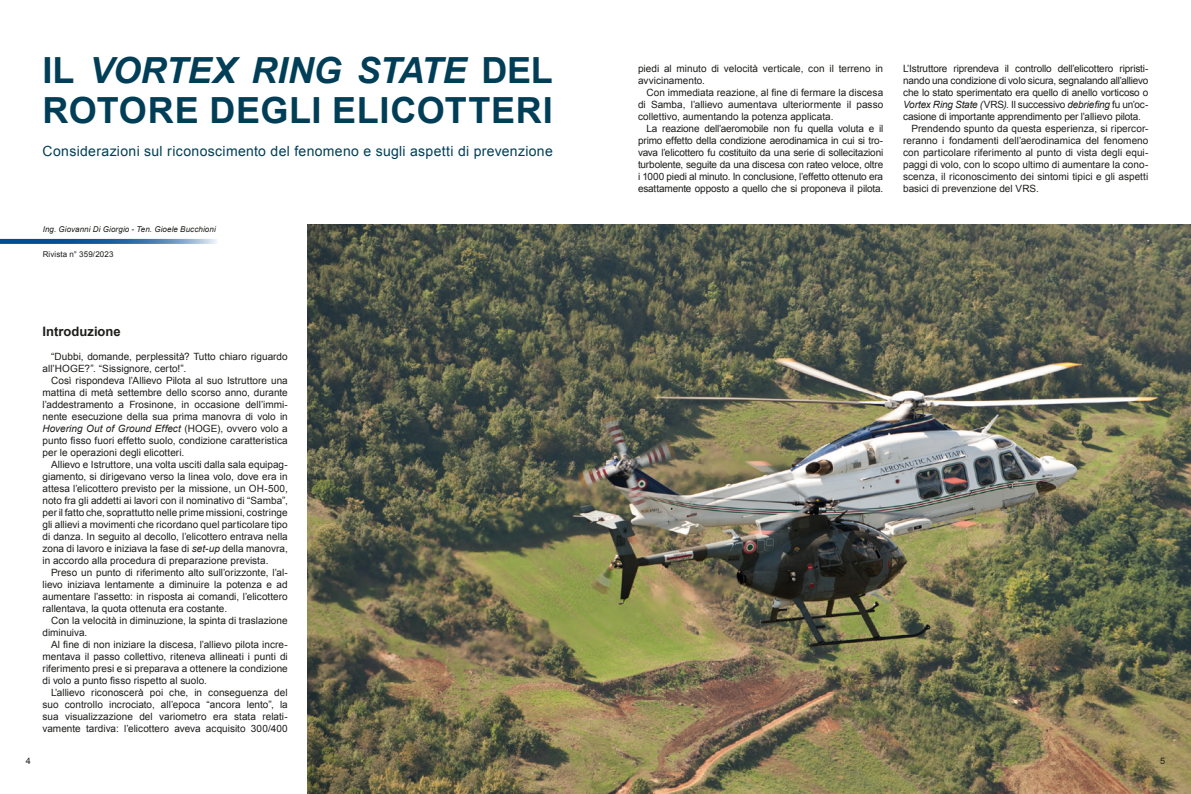
<style>
.page{position:relative;width:1191px;height:794px;background:#fff}
.page>*{position:absolute;margin:0;border:0;box-sizing:border-box;transform-origin:0 0}
.t1{font:700 36px/40px "Arial";letter-spacing:.02em;color:#003e57}
.t2{font:14px "Arial";letter-spacing:.025em;color:#003e57}
.t3{font:700 13px "Arial";color:#1d1d1b}
.t4{font:10px "Arial";color:#1d1d1b}
.t5{font:10px "Arial";letter-spacing:-.02em;color:#1d1d1b}
.t6{font:italic 10px "Arial";letter-spacing:-.005em;color:#1d1d1b}
.t7{font:9px "Arial";color:#1d1d1b}
.t8{font:italic 8px "Arial";letter-spacing:.015em;color:#1d1d1b}
.t9{font:8px "Arial";letter-spacing:.015em;color:#1d1d1b}
.s1{font-style:italic}
.s2{font-style:normal}
</style>
<div class="page">
<img style="left:308px;top:224px;width:883px;height:570px">
<svg style="left:0;top:239px;width:217px;height:5px"></svg>
<p class="t1" style="left:43px;top:51px;width:512px">IL <span class="s1">VORTEX RING STATE</span> DEL<br>ROTORE DEGLI ELICOTTERI</p>
<p class="t2" style="left:43px;top:142px;width:512px">Considerazioni sul riconoscimento del fenomeno e sugli aspetti di prevenzione</p>
<p class="t8" style="left:43px;top:224px;width:175px">Ing. Giovanni Di Giorgio - Ten. Gioele Bucchioni</p>
<p class="t9" style="left:43px;top:249px;width:72px">Rivista n° 359/2023</p>
<p class="t3" style="left:43px;top:323px;width:80px">Introduzione</p>
<p class="t4" style="left:51px;top:350px;width:238px">“Dubbi, domande, perplessità? Tutto chiaro riguardo</p>
<p class="t4" style="left:43px;top:362px;width:145px">all’HOGE?”. “Sissignore, certo!”.</p>
<p class="t4" style="left:51px;top:374px;width:238px">Così rispondeva l’Allievo Pilota al suo Istruttore una</p>
<p class="t4" style="left:43px;top:386px;width:247px">mattina di metà settembre dello scorso anno, durante</p>
<p class="t4" style="left:43px;top:398px;width:247px">l’addestramento a Frosinone, in occasione dell’immi-</p>
<p class="t4" style="left:43px;top:410px;width:247px">nente esecuzione della sua prima manovra di volo in</p>
<p class="t6" style="left:43px;top:422px;width:247px">Hovering Out of Ground Effect <span class="s2">(HOGE), ovvero volo a</span></p>
<p class="t4" style="left:43px;top:434px;width:247px">punto fisso fuori effetto suolo, condizione caratteristica</p>
<p class="t4" style="left:43px;top:446px;width:143px">per le operazioni degli elicotteri.</p>
<p class="t4" style="left:51px;top:458px;width:238px">Allievo e Istruttore, una volta usciti dalla sala equipag-</p>
<p class="t4" style="left:43px;top:470px;width:247px">giamento, si dirigevano verso la linea volo, dove era in</p>
<p class="t4" style="left:43px;top:482px;width:247px">attesa l’elicottero previsto per la missione, un OH-500,</p>
<p class="t4" style="left:43px;top:494px;width:247px">noto fra gli addetti ai lavori con il nominativo di “Samba”,</p>
<p class="t4" style="left:43px;top:506px;width:247px">per il fatto che, soprattutto nelle prime missioni, costringe</p>
<p class="t4" style="left:43px;top:518px;width:247px">gli allievi a movimenti che ricordano quel particolare tipo</p>
<p class="t4" style="left:43px;top:530px;width:247px">di danza. In seguito al decollo, l’elicottero entrava nella</p>
<p class="t4" style="left:43px;top:542px;width:247px">zona di lavoro e iniziava la fase di <span class="s1">set-up</span> della manovra,</p>
<p class="t4" style="left:43px;top:554px;width:227px">in accordo alla procedura di preparazione prevista.</p>
<p class="t4" style="left:51px;top:566px;width:238px">Preso un punto di riferimento alto sull’orizzonte, l’al-</p>
<p class="t4" style="left:43px;top:578px;width:247px">lievo iniziava lentamente a diminuire la potenza e ad</p>
<p class="t4" style="left:43px;top:590px;width:247px">aumentare l’assetto: in risposta ai comandi, l’elicottero</p>
<p class="t4" style="left:43px;top:602px;width:186px">rallentava, la quota ottenuta era costante.</p>
<p class="t4" style="left:51px;top:614px;width:238px">Con la velocità in diminuzione, la spinta di traslazione</p>
<p class="t4" style="left:43px;top:626px;width:46px">diminuiva.</p>
<p class="t4" style="left:51px;top:638px;width:238px">Al fine di non iniziare la discesa, l’allievo pilota incre-</p>
<p class="t4" style="left:42px;top:650px;width:247px">mentava il passo collettivo, riteneva allineati i punti di</p>
<p class="t4" style="left:42px;top:662px;width:247px">riferimento presi e si preparava a ottenere la condizione</p>
<p class="t4" style="left:42px;top:674px;width:166px">di volo a punto fisso rispetto al suolo.</p>
<p class="t4" style="left:51px;top:686px;width:238px">L’allievo riconoscerà poi che, in conseguenza del</p>
<p class="t4" style="left:42px;top:698px;width:247px">suo controllo incrociato, all’epoca “ancora lento”, la</p>
<p class="t4" style="left:42px;top:710px;width:247px">sua visualizzazione del variometro era stata relati-</p>
<p class="t4" style="left:42px;top:722px;width:247px">vamente tardiva: l’elicottero aveva acquisito 300/400</p>
<p class="t4" style="left:638px;top:62px;width:247px">piedi al minuto di velocità verticale, con il terreno in</p>
<p class="t4" style="left:638px;top:74px;width:68px">avvicinamento.</p>
<p class="t4" style="left:646px;top:86px;width:238px">Con immediata reazione, al fine di fermare la discesa</p>
<p class="t4" style="left:638px;top:98px;width:247px">di Samba, l’allievo aumentava ulteriormente il passo</p>
<p class="t4" style="left:638px;top:110px;width:197px">collettivo, aumentando la potenza applicata.</p>
<p class="t4" style="left:646px;top:122px;width:238px">La reazione dell’aeromobile non fu quella voluta e il</p>
<p class="t5" style="left:638px;top:134px;width:247px">primo effetto della condizione aerodinamica in cui si tro-</p>
<p class="t4" style="left:638px;top:146px;width:247px">vava l’elicottero fu costituito da una serie di sollecitazioni</p>
<p class="t4" style="left:638px;top:158px;width:247px">turbolente, seguite da una discesa con rateo veloce, oltre</p>
<p class="t5" style="left:638px;top:170px;width:247px">i 1000 piedi al minuto. In conclusione, l’effetto ottenuto era</p>
<p class="t4" style="left:638px;top:182px;width:247px">esattamente opposto a quello che si proponeva il pilota.</p>
<p class="t4" style="left:903px;top:62px;width:247px">L’Istruttore riprendeva il controllo dell’elicottero ripristi-</p>
<p class="t5" style="left:903px;top:74px;width:247px">nando una condizione di volo sicura, segnalando all’allievo</p>
<p class="t4" style="left:903px;top:86px;width:247px">che lo stato sperimentato era quello di anello vorticoso o</p>
<p class="t6" style="left:903px;top:98px;width:247px">Vortex Ring State (<span class="s2">VRS</span>)<span class="s2">. Il successivo</span> debriefing <span class="s2">fu un’oc-</span></p>
<p class="t4" style="left:903px;top:110px;width:239px">casione di importante apprendimento per l’allievo pilota.</p>
<p class="t4" style="left:911px;top:122px;width:238px">Prendendo spunto da questa esperienza, si ripercor-</p>
<p class="t4" style="left:903px;top:134px;width:247px">reranno i fondamenti dell’aerodinamica del fenomeno</p>
<p class="t4" style="left:903px;top:146px;width:247px">con particolare riferimento al punto di vista degli equi-</p>
<p class="t4" style="left:903px;top:158px;width:247px">paggi di volo, con lo scopo ultimo di aumentare la cono-</p>
<p class="t4" style="left:903px;top:170px;width:247px">scenza, il riconoscimento dei sintomi tipici e gli aspetti</p>
<p class="t4" style="left:903px;top:182px;width:137px">basici di prevenzione del VRS.</p>
<p class="t7" style="left:26px;top:754px;width:7px">4</p>
<p class="t7" style="left:1160px;top:754px;width:7px">5</p>
</div>
